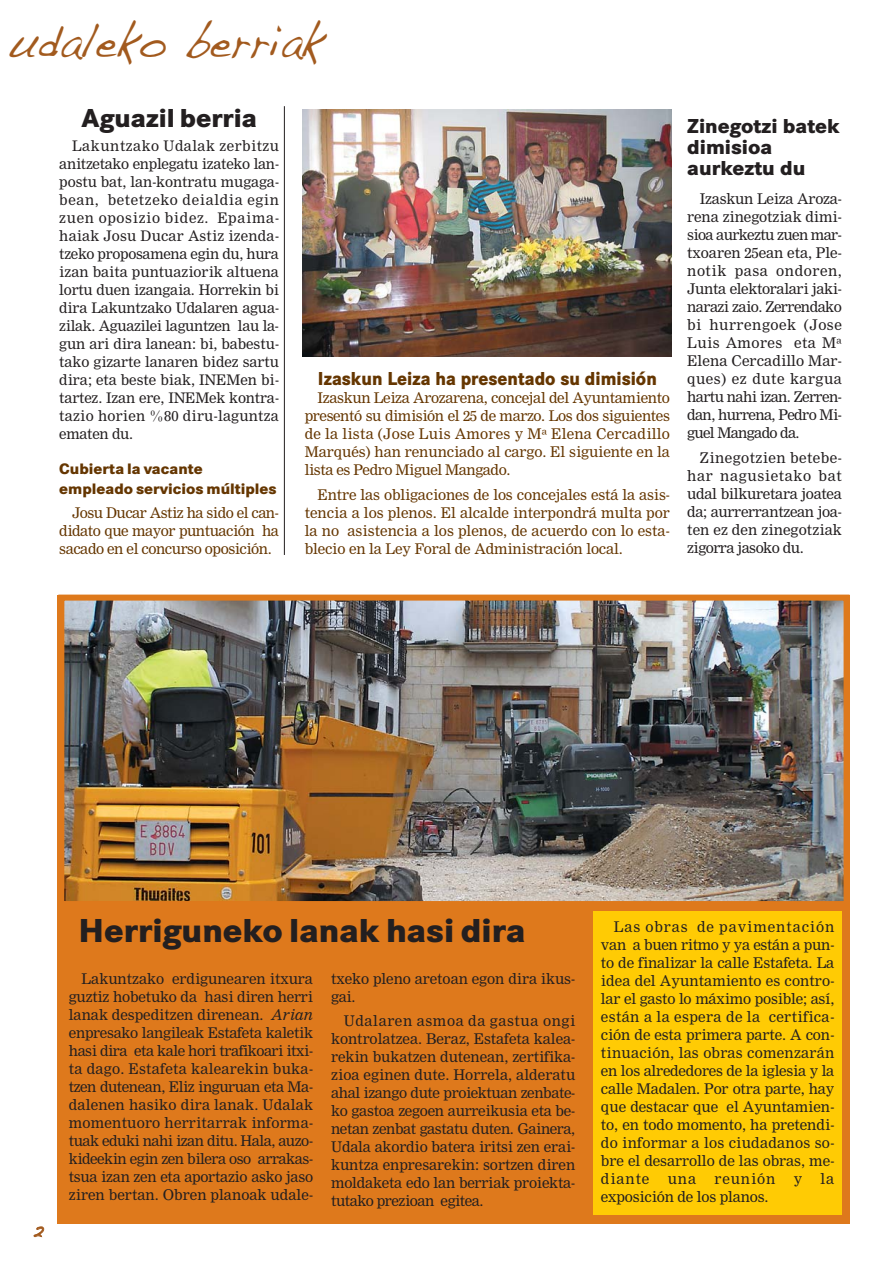
<style>
.page{position:relative;width:893px;height:1263px;background:#fff}
.page>*{position:absolute;margin:0;border:0;box-sizing:border-box;transform-origin:0 0}
.t1{font:48px "Handwriting Dakota";color:#a25a1e;scale:.9 1}
.t2{font:800 34.5px "Corporate S";color:#231f20}
.t3{font:800 27px "Corporate S";color:#231f20}
.t4{font:800 21px/21px "Corporate S";color:#231f20}
.t5{font:21px "Handwriting Dakota";color:#a25a1e}
.t6{font:800 19.5px "Corporate S";color:#653600;scale:.9 1}
.t7{font:800 15.75px/19.5px "Corporate S";color:#653600}
.t8{font:14.4px/18px "M Nimrod";letter-spacing:-.015em;color:#231f20;text-align:justify}
.t9{font:14.4px/18px "M Nimrod";letter-spacing:-.02em;color:#653600;text-align:justify}
.t10{font:14.4px "M Nimrod";letter-spacing:.06em;color:#231f20}
.t11{font:14.25px/18px "M Nimrod";letter-spacing:.005em;color:#231f20;text-align:justify}
.s1{font-style:italic}
</style>
<div class="page">
<div style="left:57px;top:596px;width:792px;height:628px;background:#de791c"></div>
<img style="left:65px;top:602px;width:777px;height:298px">
<div style="left:58px;top:595px;width:791px;height:312px;border:6px solid #de791c"></div>
<img style="left:302px;top:110px;width:369px;height:247px">
<hr style="left:284px;top:106px;width:1px;height:449px;background:#231f20">
<div style="left:593px;top:911px;width:248px;height:303px;background:#ffcb04"></div>
<h1 class="t1" style="left:9px;top:26px;width:351px">udaleko berriak</h1>
<h3 class="t3" style="left:81px;top:108px;width:177px">Aguazil berria</h3>
<p class="t11" style="left:59px;top:139px;width:221px;text-indent:13px">Lakuntzako Udalak zerbitzu anitzetako enplegatu izateko lan&shy;postu bat, lan-kontratu mugaga&shy;bean, betetzeko deialdia egin zuen oposizio bidez. Epaima&shy;haiak Josu Ducar Astiz izenda&shy;tzeko proposamena egin du, hura izan baita puntuaziorik altuena lortu duen izangaia. Horrekin bi dira Lakuntzako Udalaren agua&shy;zilak. Aguazilei laguntzen lau la&shy;gun ari dira lanean: bi, babestu&shy;tako gizarte lanaren bidez sartu dira; eta beste biak, INEMen bi&shy;tartez. Izan ere, INEMek kontra&shy;tazio horien %80 diru-laguntza ematen du.</p>
<p class="t7" style="left:59px;top:461px;width:219px">Cubierta la vacante empleado servicios múltiples</p>
<p class="t9" style="left:59px;top:506px;width:221px;text-indent:13px">Josu Ducar Astiz ha sido el can&shy;didato que mayor puntuación ha sacado en el concurso oposición.</p>
<h3 class="t6" style="left:318px;top:371px;width:378px">Izaskun Leiza ha presentado su dimisión</h3>
<p class="t9" style="left:305px;top:391px;width:366px;text-indent:13px">Izaskun Leiza Arozarena, concejal del Ayuntamiento presentó su dimisión el 25 de marzo. Los dos siguientes de la lista (Jose Luis Amores y Mª Elena Cercadillo Marqués) han renunciado al cargo. El siguiente en la lista es Pedro Miguel Mangado.</p>
<p class="t9" style="left:305px;top:487px;width:366px;text-indent:13px">Entre las obligaciones de los concejales está la asis&shy;tencia a los plenos. El alcalde interpondrá multa por la no asistencia a los plenos, de acuerdo con lo esta&shy;blecio en la Ley Foral de Administración local.</p>
<h3 class="t4" style="left:687px;top:118px;width:154px">Zinegotzi batek dimisioa aurkeztu du</h3>
<p class="t8" style="left:687px;top:192px;width:156px;text-indent:13px">Izaskun Leiza Aroza&shy;rena zinegotziak dimi&shy;sioa aurkeztu zuen mar&shy;txoaren 25ean eta, Ple&shy;notik pasa ondoren, Junta elektoralari jaki&shy;narazi zaio. Zerrendako bi hurrengoek (Jose Luis Amores eta Mª Elena Cercadillo Mar&shy;ques) ez dute kargua hartu nahi izan. Zerren&shy;dan, hurrena, Pedro Mi&shy;guel Mangado da.</p>
<p class="t8" style="left:687px;top:450px;width:156px;text-indent:13px">Zinegotzien betebe&shy;har nagusietako bat udal bilkuretara joatea da; aurrerrantzean joa&shy;ten ez den zinegotziak zigorra jasoko du.</p>
<h3 class="t5" style="left:33px;top:1223px;width:13px">2</h3>
<h2 class="t2" style="left:79px;top:918px;width:448px">Herriguneko lanak hasi dira</h2>
<p class="t8" style="left:69px;top:971px;width:246px;text-indent:13px">Lakuntzako erdigunearen itxura guztiz hobetuko da hasi diren herri lanak despeditzen direnean. <span class="s1">Arian </span>enpresako langileak Estafeta kaletik hasi dira eta kale hori trafikoari itxi&shy;ta dago. Estafeta kalearekin buka&shy;tzen dutenean, Eliz inguruan eta Ma&shy;dalenen hasiko dira lanak. Udalak momentuoro herritarrak informa&shy;tuak eduki nahi izan ditu. Hala, auzo&shy;kideekin egin zen bilera oso arrakas&shy;tsua izan zen eta aportazio asko jaso ziren bertan. Obren planoak udale-</p>
<p class="t8" style="left:331px;top:971px;width:246px">txeko pleno aretoan egon dira ikus&shy;gai.</p>
<p class="t8" style="left:331px;top:1014px;width:246px;text-indent:13px">Udalaren asmoa da gastua ongi kontrolatzea. Beraz, Estafeta kalea&shy;rekin bukatzen dutenean, zertifika&shy;zioa eginen dute. Horrela, alderatu ahal izango dute proiektuan zenbate&shy;ko gastoa zegoen aurreikusia eta be&shy;netan zenbat gastatu duten. Gainera, Udala akordio batera iritsi zen erai&shy;kuntza enpresarekin: sortzen diren moldaketa edo lan berriak proiekta&shy;tutako prezioan egitea.</p>
<p class="t8" style="left:601px;top:919px;width:235px;text-indent:13px">Las obras de pavimentación van a buen ritmo y ya están a pun&shy;to de finalizar la calle Estafeta. La idea del Ayuntamiento es contro&shy;lar el gasto lo máximo posible; así, están a la espera de la certifica&shy;ción de esta primera parte. A con&shy;tinuación, las obras comenzarán en los alrededores de la iglesia y la calle Madalen. Por otra parte, hay que destacar que el Ayuntamien&shy;to, en todo momento, ha pretendi&shy;do informar a los ciudadanos so&shy;bre el desarrollo de las obras, me&shy;diante</p>
<p class="t8" style="left:667px;top:1171px;width:30px">una</p>
<p class="t10" style="left:714px;top:1173px;width:63px">reunión</p>
<p class="t8" style="left:793px;top:1171px;width:10px">y</p>
<p class="t8" style="left:820px;top:1171px;width:15px">la</p>
<p class="t8" style="left:601px;top:1189px;width:169px">exposición de los planos.</p>
</div>
